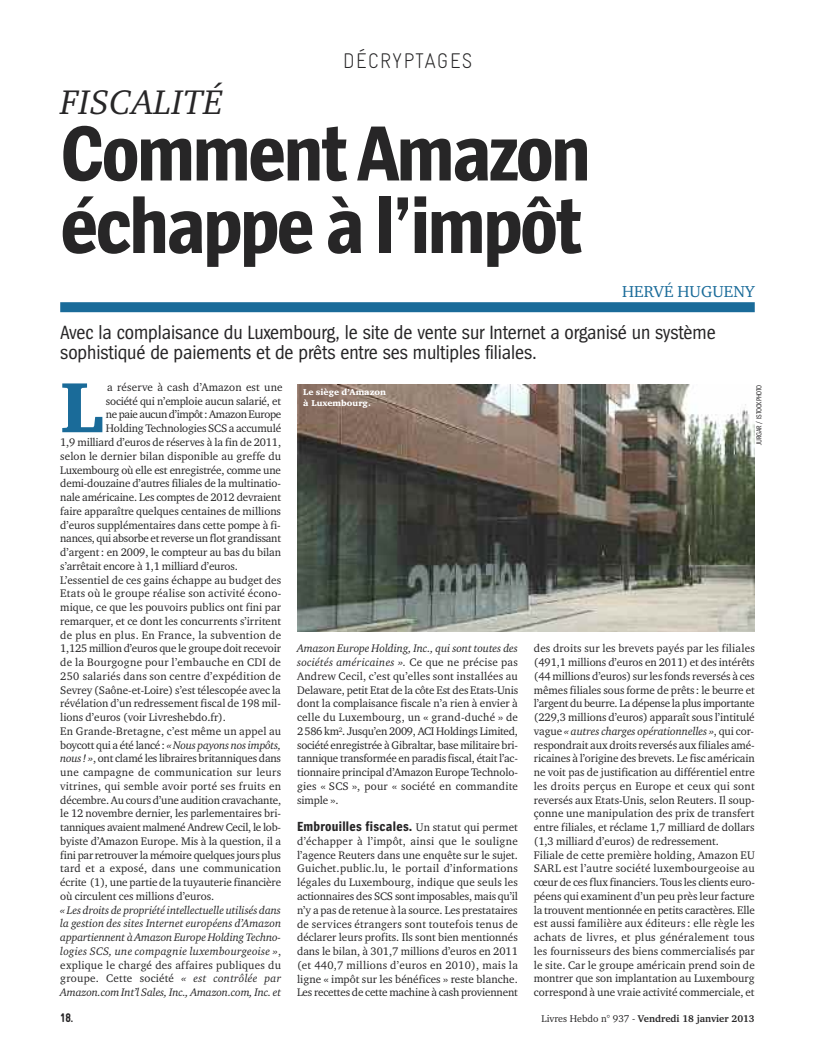
<style>
.page{position:relative;width:815px;height:1053px;background:#fff}
.page>*{position:absolute;margin:0;border:0;box-sizing:border-box;transform-origin:0 0}
.t1{font:700 81.25px/72.5px "Spiegel Cd";letter-spacing:-.035em;color:#272627}
.t2{font:900 72.62px "Charter ITC Std";color:#1a6b99}
.t3{font:italic 35px "Charter ITC Std";letter-spacing:.015em;color:#272627}
.t4{font:300 21.25px "Gravur Condensed";letter-spacing:.05em;color:#272627}
.t5{font:20px/20px "Spiegel Cd";letter-spacing:-.005em;color:#272627}
.t6{font:16.25px "Charter ITC Std";letter-spacing:.01em;color:#1a6b99}
.t7{font:700 13.75px "Spiegel Cd";letter-spacing:.02em;color:#272627}
.t8{font:900 12.5px "Gravur Condensed";color:#272627}
.t9{font:11.25px/13.8px "Charter ITC Std";letter-spacing:-.005em;color:#272627;text-align:justify}
.t10{font:italic 11.25px/13.8px "Charter ITC Std";letter-spacing:-.01em;color:#272627;text-align:justify}
.t11{font:11.25px "Charter ITC Std";letter-spacing:.02em;color:#272627}
.t12{font:11.25px "Charter ITC Std";letter-spacing:-.025em;color:#272627}
.t13{font:11.25px "Charter ITC Std";letter-spacing:.025em;color:#272627}
.t14{font:11.25px "Charter ITC Std";letter-spacing:.015em;color:#272627}
.t15{font:11.25px "Charter ITC Std";letter-spacing:-.035em;color:#272627}
.t16{font:700 10px "Charter ITC Std";color:#272627}
.t17{font:900 8.75px/10.5px "Charter ITC Std";color:#fff}
.t18{font:7.5px "Spiegel Cd";letter-spacing:-.01em;color:#272627;scale:.95 1}
.s1{font-style:normal}
.s2{font-style:italic}
.s3{font-family:"Charter ITC Std";font-weight:400;font-size:11.25px}
.s4{font-weight:400}
</style>
<div class="page">
<div style="left:60px;top:302px;width:695px;height:10px;background:#1a6b99"></div>
<img style="left:297px;top:384px;width:458px;height:247px">
<h3 class="t3" style="left:60px;top:89px;width:164px">FISCALITÉ</h3>
<h3 class="t4" style="left:343px;top:53px;width:131px">DÉCRYPTAGES</h3>
<h1 class="t1" style="left:60px;top:123px;width:532px">Comment Amazon échappe à l’impôt</h1>
<h3 class="t6" style="left:622px;top:285px;width:134px">HERVÉ HUGUENY</h3>
<h3 class="t5" style="left:60px;top:324px;width:657px">Avec la complaisance du Luxembourg, le site de vente sur Internet a organisé un système sophistiqué de paiements et de prêts entre ses multiples filiales.</h3>
<h2 class="t2" style="left:60px;top:378px;width:45px">L</h2>
<p class="t9" style="left:107px;top:381px;width:177px">a réserve à cash d’Amazon est une</p>
<p class="t9" style="left:106px;top:395px;width:177px">société qui n’emploie aucun salarié, et</p>
<p class="t15" style="left:106px;top:410px;width:177px">ne paie aucun d’impôt: Amazon Europe</p>
<p class="t9" style="left:106px;top:422px;width:177px">Holding Technologies SCS a accumulé</p>
<p class="t9" style="left:60px;top:436px;width:222px">1,9 milliard d’euros de réserves à la fin de 2011,</p>
<p class="t9" style="left:60px;top:450px;width:222px">selon le dernier bilan disponible au greffe du</p>
<p class="t9" style="left:60px;top:463px;width:222px">Luxembourg où elle est enregistrée, comme une</p>
<p class="t9" style="left:60px;top:477px;width:222px">demi-douzaine d’autres filiales de la multinatio-</p>
<p class="t9" style="left:60px;top:491px;width:222px">nale américaine. Les comptes de 2012 devraient</p>
<p class="t9" style="left:60px;top:505px;width:222px">faire appa raître quelques centaines de millions</p>
<p class="t9" style="left:60px;top:518px;width:222px">d’euros supplémentaires dans cette pompe à fi-</p>
<p class="t12" style="left:60px;top:534px;width:222px">nances, qui absorbe et reverse un flot grandissant</p>
<p class="t9" style="left:60px;top:546px;width:222px">d’argent: en 2009, le compteur au bas du bilan</p>
<p class="t9" style="left:60px;top:560px;width:179px">s’arrêtait encore à 1,1 milliard d’euros.</p>
<p class="t9" style="left:60px;top:573px;width:223px">L’essentiel de ces gains échappe au budget des</p>
<p class="t11" style="left:60px;top:589px;width:223px">Etats où le groupe réalise son activité écono-</p>
<p class="t9" style="left:60px;top:601px;width:222px">mique, ce que les pouvoirs publics ont fini par</p>
<p class="t9" style="left:60px;top:615px;width:222px">remarquer, et ce dont les concurrents s’irritent</p>
<p class="t13" style="left:60px;top:630px;width:222px">de plus en plus. En France, la subvention de</p>
<p class="t9" style="left:60px;top:642px;width:222px">1,125 million d’euros que le groupe doit recevoir</p>
<p class="t13" style="left:60px;top:657px;width:222px">de la Bourgogne pour l’embauche en CDI de</p>
<p class="t11" style="left:60px;top:671px;width:222px">250 salariés dans son centre d’expédition de</p>
<p class="t9" style="left:60px;top:683px;width:222px">Sevrey (Saône-et-Loire) s’est télescopée avec la</p>
<p class="t9" style="left:60px;top:697px;width:222px">révélation d’un redressement fiscal de 198 mil-</p>
<p class="t9" style="left:60px;top:711px;width:167px">lions d’euros (voir Livreshebdo.fr).</p>
<p class="t14" style="left:60px;top:726px;width:222px">En Grande-Bretagne, c’est même un appel au</p>
<p class="t10" style="left:60px;top:738px;width:222px"><span class="s1">boycott qui a été lancé:</span> « Nous payons nos impôts,</p>
<p class="t9" style="left:60px;top:752px;width:222px"><span class="s2">nous! »</span>, ont clamé les libraires britanniques dans</p>
<p class="t11" style="left:60px;top:767px;width:222px">une campagne de communication sur leurs</p>
<p class="t11" style="left:60px;top:781px;width:222px">vitrines, qui semble avoir porté ses fruits en</p>
<p class="t9" style="left:60px;top:793px;width:222px">décembre. Au cours d’une audition cravachante,</p>
<p class="t9" style="left:60px;top:807px;width:222px">le 12 novembre dernier, les parlementaires bri-</p>
<p class="t12" style="left:60px;top:822px;width:222px">tanniques avaient malmené Andrew Cecil, le lob-</p>
<p class="t9" style="left:60px;top:835px;width:222px">byiste d’Amazon Europe. Mis à la question, il a</p>
<p class="t9" style="left:60px;top:848px;width:222px">fini par retrouver la mémoire quelques jours plus</p>
<p class="t11" style="left:60px;top:864px;width:222px">tard et a exposé, dans une communication</p>
<p class="t9" style="left:60px;top:876px;width:222px">écrite (1), une partie de la tuyauterie financière</p>
<p class="t9" style="left:60px;top:890px;width:155px">où circulent ces millions d’euros.</p>
<p class="t10" style="left:60px;top:903px;width:222px">« Les droits de propriété intellectuelle utilisés dans la gestion des sites Internet européens d’Amazon appartiennent à Amazon Europe Holding Techno&shy;logies SCS, une compagnie luxembourgeoise »<span class="s1">, explique le chargé des affaires publiques du groupe. Cette société</span> « est contrôlée par Amazon.com Int’l Sales, Inc., Amazon.com, Inc. et</p>
<p class="t17" style="left:303px;top:388px;width:84px">Le siège d’Amazon à Luxembourg.</p>
<p class="t18" style="left:756px;top:445px;width:65px;rotate:-90deg">JURGAR / ISTOCKPHOTO</p>
<p class="t9" style="left:297px;top:642px;width:223px"><span class="s2">Amazon Europe Holding, Inc., qui sont toutes des sociétés américaines ».</span> Ce que ne précise pas Andrew Cecil, c’est qu’elles sont installées au Dela ware, petit Etat de la côte Est des Etats-Unis dont la complaisance fiscale n’a rien à envier à celle du Luxembourg, un « grand-duché » de 2586 km<sup>2</sup>. Jusqu’en 2009, ACI Holdings Limited, société enregistrée à Gibraltar, base militaire bri&shy;tannique transformée en paradis fiscal, était l’ac&shy;tionnaire principal d’Amazon Europe Technolo&shy;gies « SCS », pour « société en commandite simple ».</p>
<p class="t7" style="left:297px;top:821px;width:222px">Embrouilles fiscales. <span class="s3">Un statut qui permet</span></p>
<p class="t9" style="left:297px;top:835px;width:222px">d’échapper à l’impôt, ainsi que le souligne l’agence Reuters dans une enquête sur le sujet.<br>Guichet.public.lu, le portail d’informations légales du Luxembourg, indique que seuls les actionnaires des SCS sont imposables, mais qu’il n’y a pas de retenue à la source. Les prestataires de services étrangers sont toutefois tenus de déclarer leurs profits. Ils sont bien mentionnés dans le bilan, à 301,7 millions d’euros en 2011 (et 440,7 millions d’euros en 2010), mais la ligne « impôt sur les bénéfices » reste blanche.<br>Les recettes de cette machine à cash proviennent</p>
<p class="t9" style="left:534px;top:642px;width:223px;text-align:left">des droits sur les brevets payés par les filiales (491,1 millions d’euros en 2011) et des intérêts (44 millions d’euros) sur les fonds reversés à ces mêmes filiales sous forme de prêts : le beurre et l’argent du beurre. La dépense la plus importante (229,3 millions d’euros) apparaît sous l’intitulé vague <span class="s2">« autres charges opérationnelles »</span>, qui cor&shy;respondrait aux droits reversés aux filiales amé&shy;ricaines à l’origine des brevets. Le fisc américain ne voit pas de justification au différentiel entre les droits perçus en Europe et ceux qui sont reversés aux Etats-Unis, selon Reuters. Il soup&shy;çonne une manipulation des prix de transfert entre filiales, et réclame 1,7 milliard de dollars (1,3 milliard d’euros) de redressement.<br>Filiale de cette première holding, Amazon EU SARL est l’autre société luxembourgeoise au cœur de ces flux financiers. Tous les clients euro - péens qui examinent d’un peu près leur facture la trouvent mentionnée en petits caractères. Elle est aussi familière aux éditeurs : elle règle les achats de livres, et plus généralement tous les fournisseurs des biens commercialisés par le site. Car le groupe américain prend soin de montrer que son implantation au Luxembourg correspond à une vraie activité commerciale, et</p>
<p class="t8" style="left:60px;top:1013px;width:15px">18.</p>
<p class="t16" style="left:541px;top:1014px;width:215px"><span class="s4">Livres Hebdo n° 937 -</span> Vendredi 18 janvier 2013</p>
</div>
